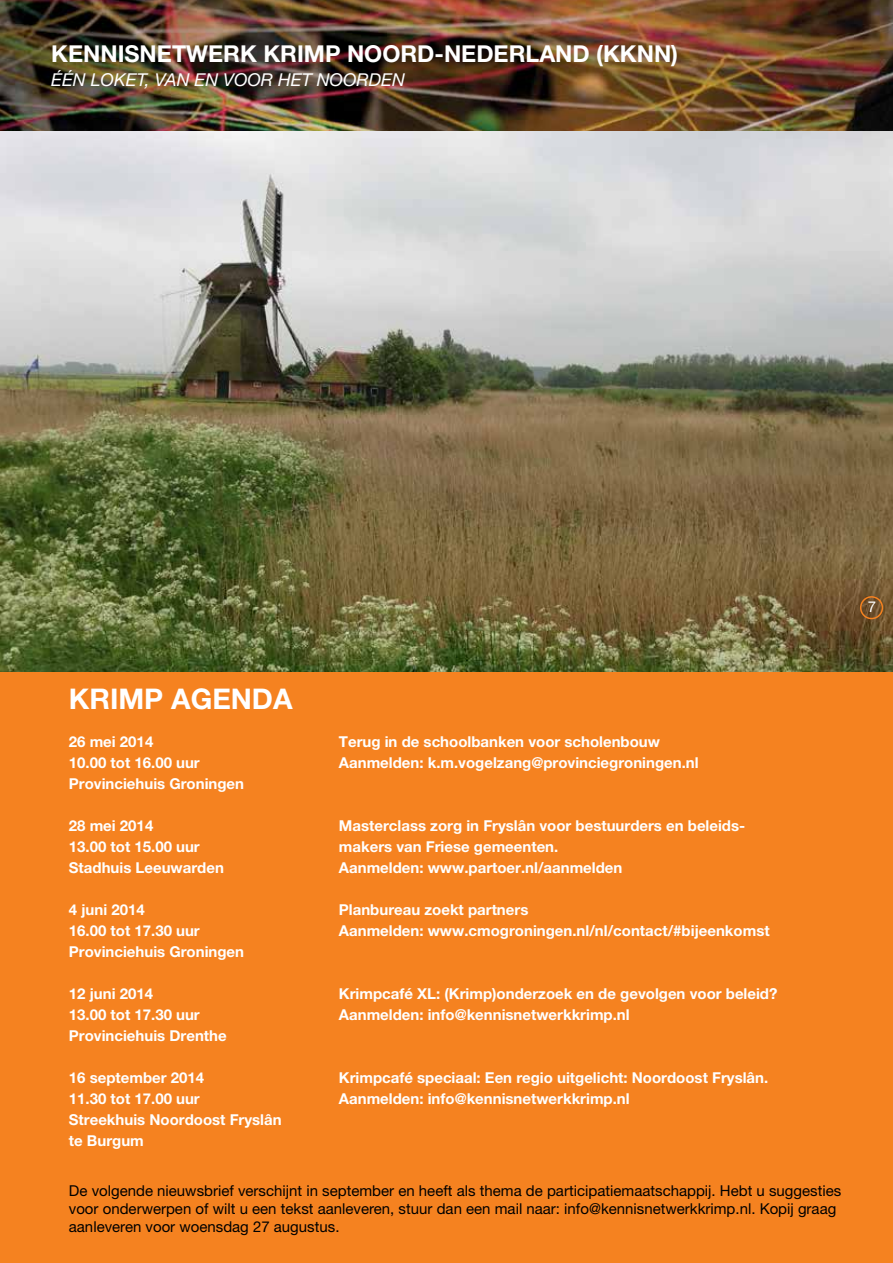
<style>
.page{position:relative;width:893px;height:1263px;background:#fff}
.page>*{position:absolute;margin:0;border:0;box-sizing:border-box;transform-origin:0 0}
.t1{font:700 28.5px "Helvetica Neue LT Std";color:#fff}
.t2{font:700 23.25px "Helvetica Neue LT Std";color:#fff}
.t3{font:italic 17.7px "Helvetica Neue LT Std";color:#fff}
.t4{font:700 15px/21px "Helvetica Neue LT Std";color:#fff}
.t5{font:15px/18px "Helvetica Neue LT Std";color:#000}
.t6{font:15px "Helvetica Neue LT Std";color:#fff}
</style>
<div class="page">
<img style="left:0;top:0;width:893px;height:132px">
<div style="left:0;top:672px;width:893px;height:591px;background:#f58220"></div>
<img style="left:0;top:132px;width:893px;height:540px">
<div style="left:860px;top:596px;width:23px;height:23px;border:2px solid #f58220;border-radius:50%"></div>
<h2 class="t2" style="left:51px;top:39px;width:314px">KENN ISNETWERK KRIMP NOO</h2>
<h2 class="t2" style="left:400px;top:39px;width:279px">RD-NEDERLAND (KKNN)</h2>
<p class="t3" style="left:51px;top:69px;width:319px">ÉÉN LOKET, VAN EN VOOR HET NOORDE</p>
<p class="t3" style="left:392px;top:69px;width:14px">N</p>
<p class="t6" style="left:868px;top:598px;width:10px">7</p>
<h1 class="t1" style="left:69px;top:681px;width:225px">KRIMP AGENDA</h1>
<p class="t4" style="left:69px;top:731px;width:86px">26 mei 2014</p>
<p class="t4" style="left:339px;top:731px;width:323px">Terug in de schoolbanken voor scholenbouw</p>
<p class="t4" style="left:69px;top:752px;width:132px">10.00 tot 16.00 uur</p>
<p class="t4" style="left:339px;top:752px;width:361px">Aanmelden: k.m.vogelzang@provinciegroningen.nl</p>
<p class="t4" style="left:69px;top:773px;width:177px">Provinciehuis Groningen</p>
<p class="t4" style="left:69px;top:815px;width:126px">28 mei 2014 M</p>
<p class="t4" style="left:352px;top:815px;width:394px">asterclass zorg in Fryslân voor bestuurders en beleids-</p>
<p class="t4" style="left:69px;top:836px;width:132px">13.00 tot 15.00 uur</p>
<p class="t4" style="left:339px;top:836px;width:221px">makers van Friese gemeenten.</p>
<p class="t4" style="left:69px;top:857px;width:157px">Stadhuis Leeuwarden</p>
<p class="t4" style="left:339px;top:857px;width:285px">Aanmelden: www.partoer.nl/aanmelden</p>
<p class="t4" style="left:69px;top:899px;width:77px">4 juni 2014</p>
<p class="t4" style="left:339px;top:899px;width:191px">Planbureau zoekt partners</p>
<p class="t4" style="left:69px;top:920px;width:132px">16.00 tot 17.30 uur</p>
<p class="t4" style="left:339px;top:920px;width:432px">Aanmelden: www.cmogroningen.nl/nl/contact/#bijeenkomst</p>
<p class="t4" style="left:69px;top:941px;width:177px">Provinciehuis Groningen</p>
<p class="t4" style="left:69px;top:983px;width:86px">12 juni 2014</p>
<p class="t4" style="left:339px;top:983px;width:440px">Krimpcafé XL: (Krimp)onderzoek en de gevolgen voor beleid?</p>
<p class="t4" style="left:69px;top:1004px;width:132px">13.00 tot 17.30 uur</p>
<p class="t4" style="left:339px;top:1004px;width:292px">Aanmelden: info@kennisnetwerkkrimp.nl</p>
<p class="t4" style="left:69px;top:1025px;width:159px">Provinciehuis Drenthe</p>
<p class="t4" style="left:69px;top:1067px;width:137px">16 september 2014</p>
<p class="t4" style="left:339px;top:1067px;width:431px">Krimpcafé speciaal: Een regio uitgelicht: Noordoost Fryslân.</p>
<p class="t4" style="left:69px;top:1088px;width:132px">11.30 tot 17.00 uur</p>
<p class="t4" style="left:339px;top:1088px;width:292px">Aanmelden: info@kennisnetwerkkrimp.nl</p>
<p class="t4" style="left:69px;top:1109px;width:214px">Streekhuis Noordoost Fryslân te Burgum</p>
<p class="t5" style="left:69px;top:1182px;width:774px">De volgende nieuwsbrief verschijnt in september en heeft als thema de participatiemaatschappij. Hebt u suggesties voor onderwerpen of wilt u een tekst aanleveren, stuur dan een mail naar: info@kennisnetwerkkrimp.nl. Kopij graag aanleveren voor woensdag 27 augustus.</p>
</div>
